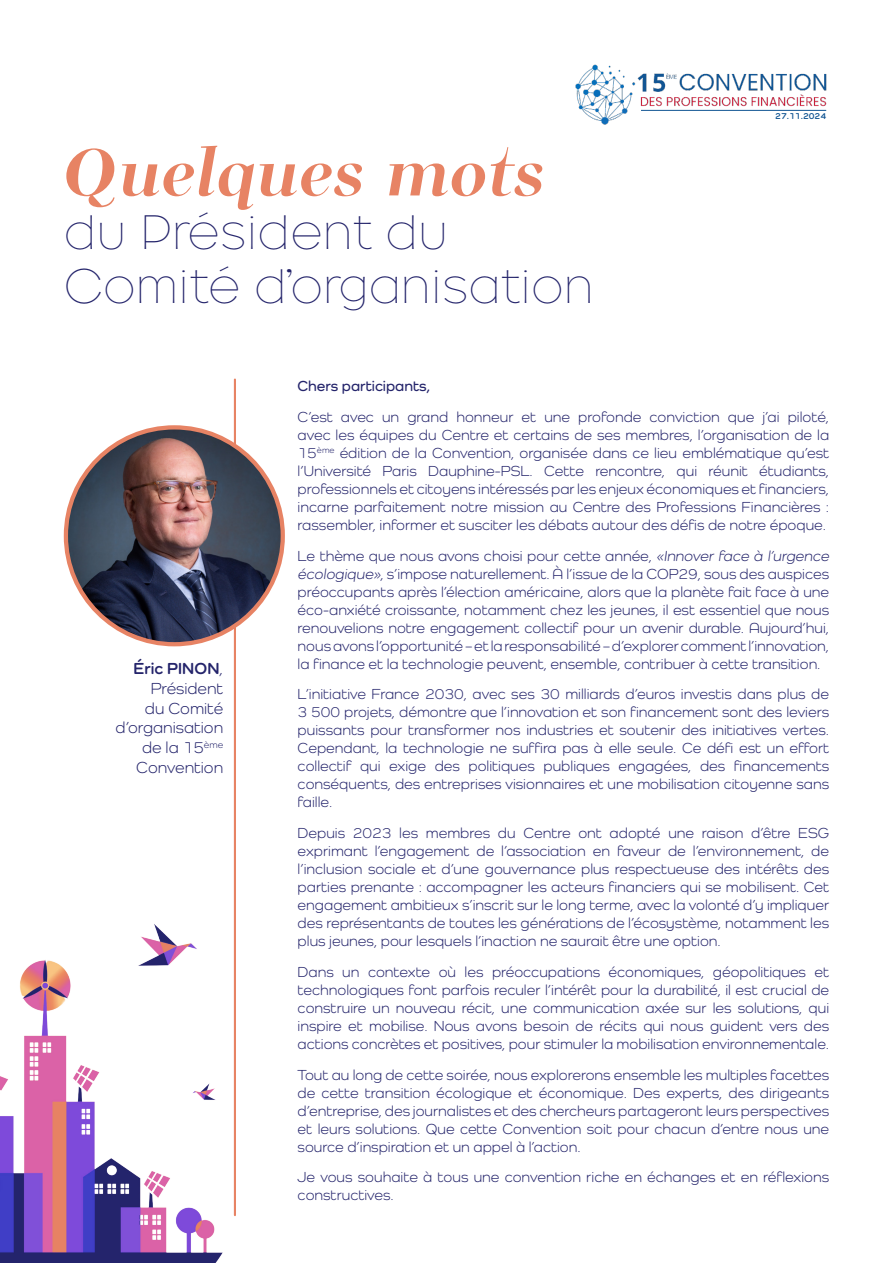
<style>
.page{position:relative;width:893px;height:1263px;background:#fff}
.page>*{position:absolute;margin:0;border:0;box-sizing:border-box;transform-origin:0 0}
.t1{font:italic 600 66px "Bomboniere";color:#e78364}
.sous_titre_bleu{font:45px/54px "Broadacre Thin 0";color:#24246b}
.t2{font:16.5px/19.8px "Como";color:#24246b;text-align:right}
.t3{font:15px/18px "Como";color:#24246b;text-align:justify}
.t4{font:600 15px "Como";color:#24246b}
.t5{font:700 9px "Como";color:#125593}
.s1{font-weight:700}
</style>
<div class="page">
<hr style="left:234px;top:379px;width:2px;height:836px;background:#e78364">
<img style="left:0;top:913px;width:236px;height:350px">
<div style="left:0;top:907px;width:9px;height:91px;background:#fff"></div>
<img style="left:66px;top:427px;width:217px;height:217px;border-radius:108px">
<img style="left:575px;top:64px;width:252px;height:61px">
<hr style="left:641px;top:110px;width:185px;height:1px;background:#125593">
<p class="t1" style="left:64px;top:119px;width:482px">Quelques mots</p>
<p class="sous_titre_bleu" style="left:64px;top:204px;width:531px">du Président du<br>Comité d’organisation</p>
<p class="t5" style="left:775px;top:111px;width:52px">27.11.2024</p>
<p class="t2" style="left:116px;top:658px;width:109px"><span class="s1">Éric PINON</span>,<br>Président<br>du Comité d’organisation</p>
<p class="t2" style="left:136px;top:737px;width:88px;text-align:center">de la 15<sup>ème<br></sup>Convention</p>
<p class="t4" style="left:298px;top:377px;width:134px">Chers participants,</p>
<p class="t3" style="left:298px;top:407px;width:533px">C’est avec un grand honneur et une profonde conviction que j’ai piloté, avec les équipes du Centre et certains de ses membres, l’organisation de la 15<sup>ème</sup> édition de la Convention, organisée dans ce lieu emblématique qu’est l’Université Paris Dauphine-PSL. Cette rencontre, qui réunit étudiants, professionnels et citoyens intéressés par les enjeux économiques et financiers, incarne parfaitement notre mission au Centre des Professions Financières : rassembler, informer et susciter les débats autour des défis de notre époque.</p>
<p class="t3" style="left:298px;top:546px;width:535px;text-align:left">Le thème que nous avons choisi pour cette année, «Innover face à l’urgence écologique», s’impose naturellement. À l’issue de la COP29, sous des auspices préoccupants après l’élection américaine, alors que la planète fait face à une éco-anxiété croissante, notamment chez les jeunes, il est essentiel que nous renouvelions notre engagement collectif pour un avenir durable. Aujourd’hui, nous avons l’opportunité – et la responsabilité – d’explorer comment l’innovation, la finance et la technologie peuvent, ensemble, contribuer à cette transition.</p>
<p class="t3" style="left:298px;top:685px;width:533px">L’initiative France 2030, avec ses 30 milliards d’euros investis dans plus de 3 500 projets, démontre que l’innovation et son financement sont des leviers puissants pour transformer nos industries et soutenir des initiatives vertes.<br>Cependant, la technologie ne suffira pas à elle seule. Ce défi est un effort collectif qui exige des politiques publiques engagées, des financements conséquents, des entreprises visionnaires et une mobilisation citoyenne sans faille.</p>
<p class="t3" style="left:298px;top:824px;width:533px">Depuis 2023 les membres du Centre ont adopté une raison d’être ESG exprimant l’engagement de l’association en faveur de l’environnement, de l’inclusion sociale et d’une gouvernance plus respectueuse des intérêts des parties prenante : accompagner les acteurs financiers qui se mobilisent. Cet engagement ambitieux s’inscrit sur le long terme, avec la volonté d’y impliquer des représentants de toutes les générations de l’écosystème, notamment les plus jeunes, pour lesquels l’inaction ne saurait être une option.</p>
<p class="t3" style="left:298px;top:963px;width:533px">Dans un contexte où les préoccupations économiques, géopolitiques et technologiques font parfois reculer l’intérêt pour la durabilité, il est crucial de construire un nouveau récit, une communication axée sur les solutions, qui inspire et mobilise. Nous avons besoin de récits qui nous guident vers des actions concrètes et positives, pour stimuler la mobilisation environnementale.</p>
<p class="t3" style="left:298px;top:1065px;width:533px">Tout au long de cette soirée, nous explorerons ensemble les multiples facettes de cette transition écologique et économique. Des experts, des dirigeants d’entreprise, des journalistes et des chercheurs partageront leurs perspectives et leurs solutions. Que cette Convention soit pour chacun d’entre nous une source d’inspiration et un appel à l’action.</p>
<p class="t3" style="left:298px;top:1168px;width:533px">Je vous souhaite à tous une convention riche en échanges et en réflexions constructives.</p>
</div>
